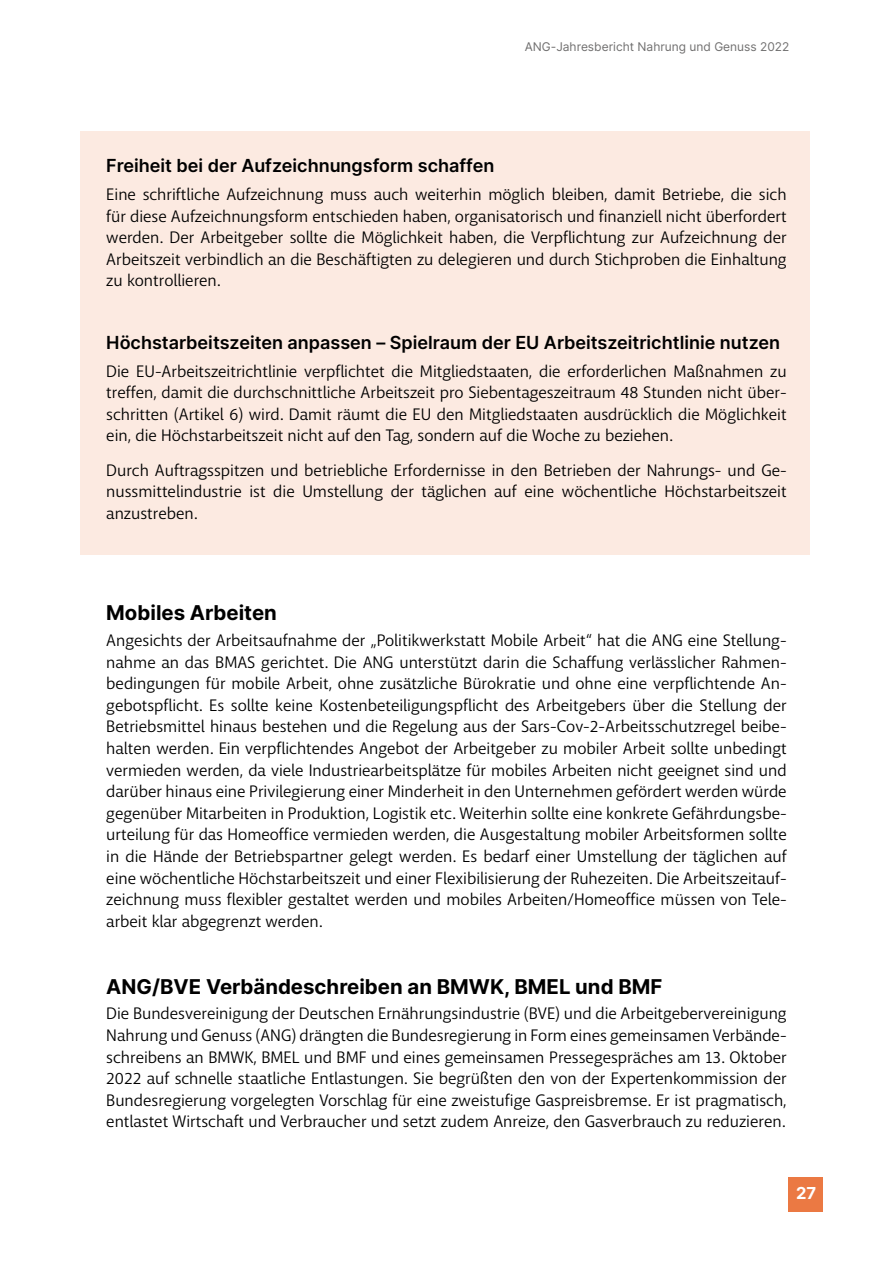
<style>
.page{position:relative;width:893px;height:1263px;background:#fff}
.page>*{position:absolute;margin:0;border:0;box-sizing:border-box;transform-origin:0 0}
.t1{font:700 20.4px "Inter";color:#000}
.t2{font:600 18px "Inter";color:#000}
.t3{font:16.5px/21.6px "Macha";color:#000;text-align:justify}
.t4{font:700 16.5px "Inter";color:#fff}
.t5{font:12px "Inter";color:#706f6f}
</style>
<div class="page">
<div style="left:789px;top:1178px;width:34px;height:34px;background:#eb7943"></div>
<div style="left:81px;top:132px;width:729px;height:423px;background:#fceae1"></div>
<p class="t5" style="left:525px;top:38px;width:266px">ANG-Jahresbericht Nahrung und Genuss 2022</p>
<p class="t2" style="left:106px;top:152px;width:390px">Freiheit bei der Aufzeichnungsform schaffen</p>
<p class="t3" style="left:106px;top:184px;width:682px">Eine schriftliche Aufzeichnung muss auch weiterhin möglich bleiben, damit Betriebe, die sich für diese Aufzeichnungsform entschieden haben, organisatorisch und finanziell nicht überfordert werden. Der Arbeitgeber sollte die Möglichkeit haben, die Verpflichtung zur Aufzeichnung der Arbeitszeit verbindlich an die Beschäftigten zu delegieren und durch Stichproben die Einhaltung zu kontrollieren.</p>
<p class="t2" style="left:106px;top:329px;width:675px">Höchstarbeitszeiten anpassen – Spielraum der EU Arbeitszeitrichtlinie nutzen</p>
<p class="t3" style="left:106px;top:360px;width:682px">Die EU-Arbeitszeitrichtlinie verpflichtet die Mitgliedstaaten, die erforderlichen Maßnahmen zu treffen, damit die durchschnittliche Arbeitszeit pro Siebentageszeitraum 48 Stunden nicht über&shy;schritten (Artikel 6) wird. Damit räumt die EU den Mitgliedstaaten ausdrücklich die Möglichkeit ein, die Höchstarbeitszeit nicht auf den Tag, sondern auf die Woche zu beziehen.</p>
<p class="t3" style="left:106px;top:459px;width:682px">Durch Auftragsspitzen und betriebliche Erfordernisse in den Betrieben der Nahrungs- und Ge&shy;nussmittelindustrie ist die Umstellung der täglichen auf eine wöchentliche Höchstarbeitszeit anzustreben.</p>
<p class="t1" style="left:106px;top:598px;width:172px">Mobiles Arbeiten</p>
<p class="t3" style="left:106px;top:630px;width:682px">Angesichts der Arbeitsaufnahme der „Politikwerkstatt Mobile Arbeit“ hat die ANG eine Stellung&shy;nahme an das BMAS gerichtet. Die ANG unterstützt darin die Schaffung verlässlicher Rahmen&shy;bedingungen für mobile Arbeit, ohne zusätzliche Bürokratie und ohne eine verpflichtende An&shy;gebotspflicht. Es sollte keine Kostenbeteiligungspflicht des Arbeitgebers über die Stellung der Betriebsmittel hinaus bestehen und die Regelung aus der Sars-Cov-2-Arbeitsschutzregel beibe&shy;halten werden. Ein verpflichtendes Angebot der Arbeitgeber zu mobiler Arbeit sollte unbedingt vermieden werden, da viele Industriearbeitsplätze für mobiles Arbeiten nicht geeignet sind und darüber hinaus eine Privilegierung einer Minderheit in den Unternehmen gefördert werden würde gegenüber Mitarbeiten in Produktion, Logistik etc. Weiterhin sollte eine konkrete Gefährdungsbe&shy;urteilung für das Homeoffice vermieden werden, die Ausgestaltung mobiler Arbeitsformen sollte in die Hände der Betriebspartner gelegt werden. Es bedarf einer Umstellung der täglichen auf eine wöchentliche Höchstarbeitszeit und einer Flexibilisierung der Ruhezeiten. Die Arbeitszeitauf&shy;zeichnung muss flexibler gestaltet werden und mobiles Arbeiten/Homeoffice müssen von Tele&shy;arbeit klar abgegrenzt werden.</p>
<p class="t1" style="left:106px;top:971px;width:558px">ANG/BVE Verbändeschreiben an BMWK, BMEL und BMF</p>
<p class="t3" style="left:106px;top:1003px;width:682px">Die Bundesvereinigung der Deutschen Ernährungsindustrie (BVE) und die Arbeitgebervereinigung Nahrung und Genuss (ANG) drängten die Bundesregierung in Form eines gemeinsamen Verbände&shy;schreibens an BMWK, BMEL und BMF und eines gemeinsamen Pressegespräches am 13. Oktober 2022 auf schnelle staatliche Entlastungen. Sie begrüßten den von der Expertenkommission der Bundesregierung vorgelegten Vorschlag für eine zweistufige Gaspreisbremse. Er ist pragmatisch, entlastet Wirtschaft und Verbraucher und setzt zudem Anreize, den Gasverbrauch zu reduzieren.</p>
<p class="t4" style="left:796px;top:1181px;width:22px">27</p>
</div>
